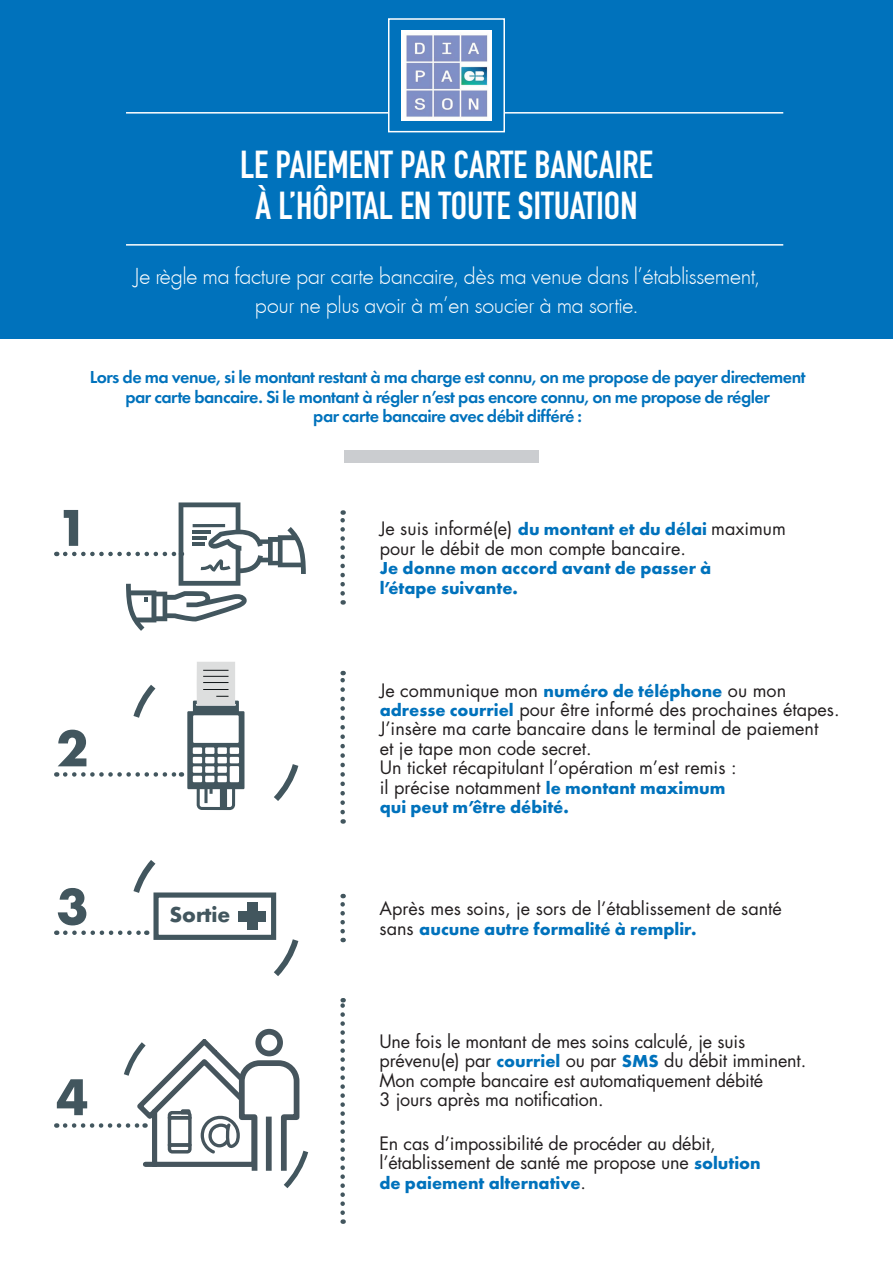
<style>
.page{position:relative;width:893px;height:1263px;background:#fff}
.page>*{position:absolute;margin:0;border:0;box-sizing:border-box;transform-origin:0 0}
.t1{font:700 53.85px "Futura PT";color:#42565e}
.t2{font:700 38.4px/40.5px "DIN Condensed";color:#fff;text-align:center}
.t3{font:24px/28.8px "Futura T Light";letter-spacing:-.025em;color:#fff;text-align:center}
.t4{font:700 19.8px "Futura";color:#42565e}
.t5{font:18px/19.5px "Futura";color:#231f20}
.t6{font:600 18px/19.5px "Futura PT";letter-spacing:-.03em;color:#0072bc;text-align:center}
.t7{font:700 18px/19.5px "Futura PT";color:#0072bc}
.s1{font-family:"Futura PT";font-weight:700;color:#0072bc}
.s2{font-family:"Futura";font-weight:400;color:#231f20}
</style>
<div class="page">
<div style="left:0;top:0;width:893px;height:338px;background:#0072bc"></div>
<svg style="left:65px;top:502px;width:241px;height:129px"></svg>
<svg style="left:340px;top:510px;width:5px;height:83px"></svg>
<hr style="left:126px;top:112px;width:657px;height:2px;background:#fff">
<hr style="left:126px;top:244px;width:657px;height:2px;background:#fff">
<svg style="left:340px;top:998px;width:5px;height:215px"></svg>
<svg style="left:340px;top:671px;width:5px;height:141px"></svg>
<svg style="left:340px;top:894px;width:5px;height:37px"></svg>
<svg style="left:65px;top:860px;width:234px;height:116px"></svg>
<div style="left:247px;top:902px;width:10px;height:28px;background:#42565e"></div>
<div style="left:239px;top:911px;width:27px;height:10px;background:#42565e"></div>
<div style="left:345px;top:450px;width:194px;height:12px;background:#cbcdd0"></div>
<svg style="left:65px;top:1029px;width:244px;height:159px"></svg>
<div style="left:388px;top:18px;width:117px;height:114px;background:#0072bc;border:2px solid #fff"></div>
<img style="left:401px;top:30px;width:91px;height:90px">
<svg style="left:65px;top:662px;width:234px;height:148px"></svg>
<h2 class="t2" style="left:240px;top:144px;width:414px">LE PAIEMENT PAR CARTE BANCAIRE<br>À L’HÔPITAL EN TOUTE SITUATION</h2>
<h3 class="t3" style="left:133px;top:262px;width:628px">Je règle ma facture par carte bancaire, dès ma venue dans l’établissement, pour ne plus avoir à m’en soucier à ma sortie.</h3>
<p class="t6" style="left:90px;top:367px;width:717px">Lors de ma venue, si le montant restant à ma charge est connu, on me propose de payer directement par carte bancaire. Si le montant à régler n’est pas encore connu, on me propose de régler<br>par carte bancaire avec débit différé :</p>
<h1 class="t1" style="left:56px;top:493px;width:34px">1</h1>
<p class="t5" style="left:380px;top:519px;width:408px">Je suis informé(e) <span class="s1">du montant et du délai</span> maximum pour le débit de mon compte bancaire.</p>
<p class="t7" style="left:380px;top:558px;width:333px">Je donne mon accord avant de passer à l’étape suivante.</p>
<h1 class="t1" style="left:56px;top:714px;width:34px">2</h1>
<h1 class="t1" style="left:56px;top:872px;width:34px">3</h1>
<h1 class="t1" style="left:56px;top:1062px;width:34px">4</h1>
<p class="t4" style="left:169px;top:900px;width:62px">Sortie</p>
<p class="t5" style="left:380px;top:680px;width:461px">Je communique mon <span class="s1">numéro de téléphone</span> ou mon <span class="s1">adresse courriel</span> pour être informé des prochaines étapes.<br>J’insère ma carte bancaire dans le terminal de paiement<br>et je tape mon code secret.<br>Un ticket récapitulant l’opération m’est remis :<br>il précise notamment <span class="s1">le montant maximum</span></p>
<p class="t7" style="left:380px;top:797px;width:191px">qui peut m’être débité.</p>
<p class="t5" style="left:379px;top:899px;width:404px">Après mes soins, je sors de l’établissement de santé</p>
<p class="t7" style="left:379px;top:918px;width:319px"><span class="s2">sans</span> aucune autre formalité à remplir.</p>
<p class="t5" style="left:379px;top:1031px;width:428px">Une fois le montant de mes soins calculé, je suis prévenu(e) par <span class="s1">courriel</span> ou par <span class="s1">SMS</span> du débit imminent.<br>Mon compte bancaire est automatiquement débité<br>3 jours après ma notification.</p>
<p class="t5" style="left:379px;top:1133px;width:383px">En cas d’impossibilité de procéder au débit, l’établissement de santé me propose une <span class="s1">solution</span></p>
<p class="t7" style="left:379px;top:1172px;width:208px">de paiement alternative<span class="s2">.</span></p>
</div>
